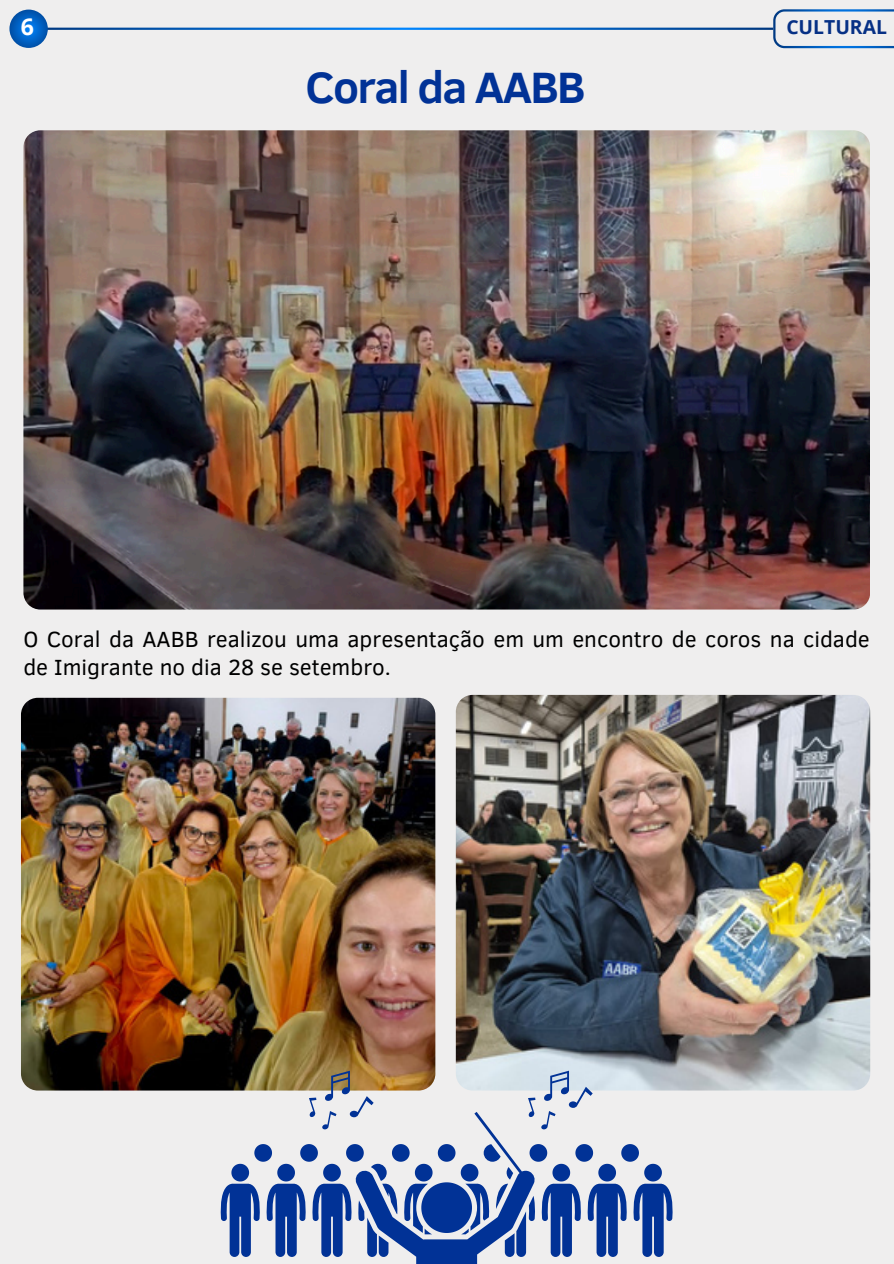
<style>
.page{position:relative;width:894px;height:1264px;background:#fff}
.page>*{position:absolute;margin:0;border:0;box-sizing:border-box;transform-origin:0 0}
.t1{font:700 45px "Clear Sans";letter-spacing:-.035em;color:#013296}
.t2{font:700 23.1px "Open Sans";color:#fff}
.t3{font:22.5px/28.2px "Clear Sans";color:#000}
.t4{font:700 19.35px "Open Sans";color:#063085}
</style>
<div class="page">
<div style="left:0;top:0;width:893px;height:1263px;background:#efeeee"></div>
<svg style="left:773px;top:9px;width:120px;height:39px"></svg>
<hr style="left:34px;top:28px;width:739px;height:2px;background:#fff">
<svg style="left:9px;top:10px;width:39px;height:38px"></svg>
<img style="left:23px;top:130px;width:846px;height:479px">
<img style="left:21px;top:697px;width:414px;height:393px">
<img style="left:455px;top:695px;width:414px;height:395px">
<svg style="left:220px;top:1070px;width:453px;height:193px"></svg>
<p class="t2" style="left:21px;top:11px;width:15px">6</p>
<h2 class="t4" style="left:786px;top:14px;width:102px">CULTURAL</h2>
<p class="t1" style="left:305px;top:54px;width:282px">Coral da AABB</p>
<p class="t3" style="left:23px;top:623px;width:847px">O Coral da AABB realizou uma apresentação em um encontro de coros na cidade de Imigrante no dia 28 se setembro.</p>
</div>
